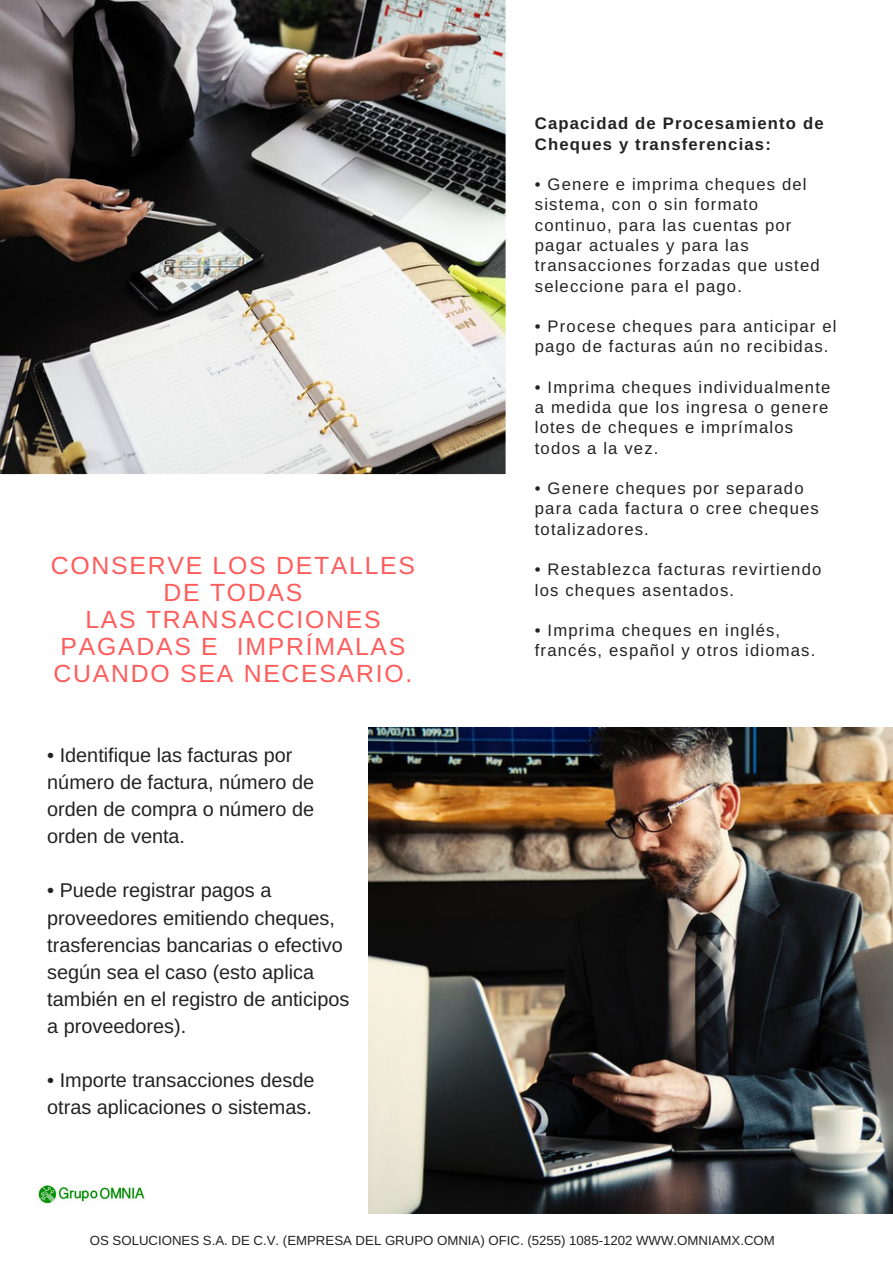
<style>
.page{position:relative;width:893px;height:1263px;background:#fff}
.page>*{position:absolute;margin:0;border:0;box-sizing:border-box;transform-origin:0 0}
.t1{font:24.9px/27px "Arimo";letter-spacing:.07em;color:#ff5c5c;text-align:center}
.t2{font:19.8px/27px "Arimo";color:#222}
.t3{font:16.65px/20.2px "Arimo";letter-spacing:.07em;color:#222}
.t4{font:700 16.65px/20.2px "Arimo";letter-spacing:.07em;color:#222}
.t5{font:13.2px "Arimo";color:#222}
</style>
<div class="page">
<img style="left:0;top:0;width:506px;height:474px">
<img style="left:368px;top:727px;width:525px;height:487px">
<img style="left:38px;top:1184px;width:108px;height:20px">
<h1 class="t1" style="left:51px;top:551px;width:366px">CONSERVE LOS DETALLES<br>DE TODAS<br>LAS TRANSACCIONES<br>PAGADAS E IMPRÍMALAS<br>CUANDO SEA NECESARIO.</h1>
<p class="t2" style="left:47px;top:742px;width:268px">• Identifique las facturas por número de factura, número de orden de compra o número de orden de venta.</p>
<p class="t2" style="left:47px;top:877px;width:304px">• Puede registrar pagos a proveedores emitiendo cheques, trasferencias bancarias o efectivo según sea el caso (esto aplica también en el registro de anticipos a proveedores).</p>
<p class="t2" style="left:47px;top:1066px;width:269px">• Importe transacciones desde otras aplicaciones o sistemas.</p>
<p class="t4" style="left:535px;top:113px;width:290px">Capacidad de Procesamiento de<br>Cheques y transferencias:</p>
<p class="t3" style="left:535px;top:174px;width:286px">• Genere e imprima cheques del sistema, con o sin formato continuo, para las cuentas por pagar actuales y para las transacciones forzadas que usted seleccione para el pago.</p>
<p class="t3" style="left:535px;top:316px;width:303px">• Procese cheques para anticipar el pago de facturas aún no recibidas.</p>
<p class="t3" style="left:535px;top:377px;width:297px">• Imprima cheques individualmente a medida que los ingresa o genere lotes de cheques e imprímalos todos a la vez.</p>
<p class="t3" style="left:535px;top:478px;width:285px">• Genere cheques por separado para cada factura o cree cheques totalizadores.</p>
<p class="t3" style="left:535px;top:559px;width:288px">• Restablezca facturas revirtiendo los cheques asentados.</p>
<p class="t3" style="left:535px;top:620px;width:282px">• Imprima cheques en inglés, francés, español y otros idiomas.</p>
<p class="t5" style="left:90px;top:1233px;width:686px">OS SOLUCIONES S.A. DE C.V. (EMPRESA DEL GRUPO OMNIA) OFIC. (5255) 1085-1202 WWW.OMNIAMX.COM</p>
</div>
